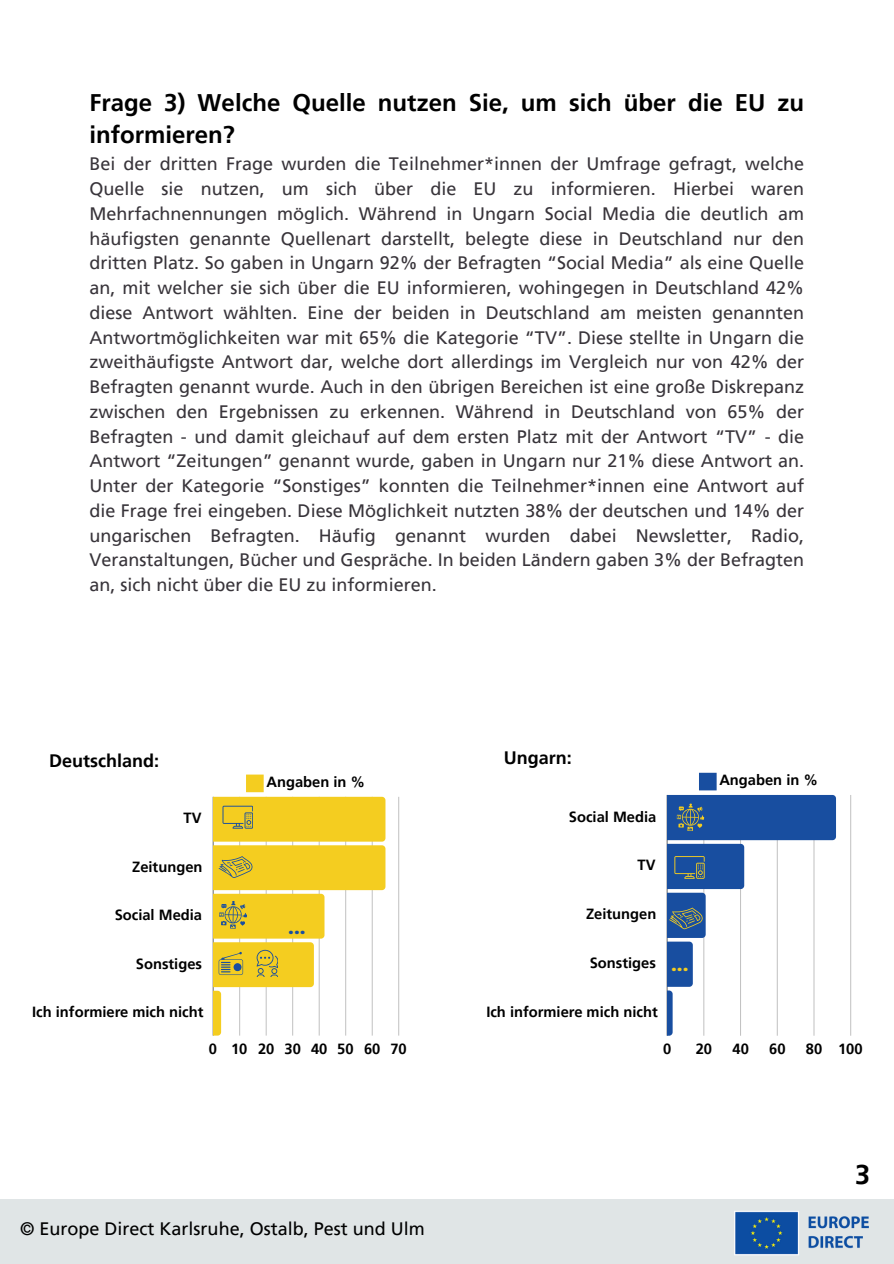
<style>
.page{position:relative;width:894px;height:1264px;background:#fff}
.page>*{position:absolute;margin:0;border:0;box-sizing:border-box;transform-origin:0 0}
.t1{font:700 27px "Frutiger LT Pro";color:#000}
.t2{font:700 24px/32.7px "Frutiger LT Pro";color:#000}
.t3{font:700 18.9px "Turnip";color:#f4cd20}
.t4{font:700 18.9px "Turnip";color:#184ea0}
.t5{font:18px/24.8px "Frutiger LT Pro";color:#38343a;text-align:justify}
.t6{font:18px "Frutiger LT Pro";color:#000}
.t7{font:700 18px "Frutiger LT Pro";color:#000}
.t8{font:700 14.7px "Frutiger LT Pro";color:#000}
</style>
<div class="page">
<div style="left:698px;top:772px;width:18px;height:18px;background:#184ea0"></div>
<hr style="left:666px;top:795px;width:1px;height:240px;background:#c6c6c6">
<hr style="left:850px;top:795px;width:1px;height:240px;background:#cdcdcd">
<svg style="left:667px;top:795px;width:168px;height:240px"></svg>
<div style="left:246px;top:774px;width:17px;height:18px;background:#f4cd20"></div>
<hr style="left:398px;top:796px;width:1px;height:239px;background:#cecece">
<svg style="left:213px;top:796px;width:172px;height:239px"></svg>
<div style="left:0;top:1199px;width:893px;height:64px;background:#e0e5e6"></div>
<img style="left:734px;top:1211px;width:135px;height:44px">
<p class="t2" style="left:89px;top:86px;width:716px">Frage 3) Welche Quelle nutzen Sie, um sich über die EU zu informieren?</p>
<h1 class="t5" style="left:89px;top:151px;width:716px">Bei der dritten Frage wurden die Teilnehmer*innen der Umfrage gefragt, welche Quelle sie nutzen, um sich über die EU zu informieren. Hierbei waren Mehrfachnennungen möglich. Während in Ungarn Social Media die deutlich am häufigsten genannte Quellenart darstellt, belegte diese in Deutschland nur den dritten Platz. So gaben in Ungarn 92% der Befragten “Social Media” als eine Quelle an, mit welcher sie sich über die EU informieren, wohingegen in Deutschland 42% diese Antwort wählten. Eine der beiden in Deutschland am meisten genannten Antwortmöglichkeiten war mit 65% die Kategorie “TV”. Diese stellte in Ungarn die zweithäufigste Antwort dar, welche dort allerdings im Vergleich nur von 42% der Befragten genannt wurde. Auch in den übrigen Bereichen ist eine große Diskrepanz zwischen den Ergebnissen zu erkennen. Während in Deutschland von 65% der Befragten - und damit gleichauf auf dem ersten Platz mit der Antwort “TV” - die Antwort “Zeitungen” genannt wurde, gaben in Ungarn nur 21% diese Antwort an.<br>Unter der Kategorie “Sonstiges” konnten die Teilnehmer*innen eine Antwort auf die Frage frei eingeben. Diese Möglichkeit nutzten 38% der deutschen und 14% der ungarischen Befragten. Häufig genannt wurden dabei Newsletter, Radio, Veranstaltungen, Bücher und Gespräche. In beiden Ländern gaben 3% der Befragten an, sich nicht über die EU zu informieren.</h1>
<p class="t7" style="left:49px;top:749px;width:111px">Deutschland:</p>
<p class="t7" style="left:503px;top:746px;width:70px">Ungarn:</p>
<p class="t8" style="left:183px;top:809px;width:19px">TV</p>
<p class="t8" style="left:132px;top:857px;width:72px">Zeitungen</p>
<p class="t8" style="left:115px;top:906px;width:89px">Social Media</p>
<p class="t8" style="left:136px;top:954px;width:68px">Sonstiges</p>
<p class="t8" style="left:32px;top:1003px;width:173px">Ich informiere mich nicht</p>
<p class="t8" style="left:266px;top:773px;width:100px">Angaben in %</p>
<p class="t4" style="left:288px;top:916px;width:19px">...</p>
<p class="t8" style="left:568px;top:807px;width:89px">Social Media</p>
<p class="t8" style="left:637px;top:856px;width:19px">TV</p>
<p class="t8" style="left:586px;top:905px;width:72px">Zeitungen</p>
<p class="t8" style="left:589px;top:954px;width:68px">Sonstiges</p>
<p class="t8" style="left:486px;top:1002px;width:173px">Ich informiere mich nicht</p>
<p class="t3" style="left:671px;top:954px;width:19px">...</p>
<p class="t8" style="left:719px;top:771px;width:100px">Angaben in %</p>
<p class="t8" style="left:209px;top:1039px;width:199px">0 10 20 30 40 50 60 70</p>
<p class="t6" style="left:20px;top:1217px;width:406px">© Europe Direct Karlsruhe, Ostalb, Pest und Ulm</p>
<p class="t8" style="left:663px;top:1039px;width:10px">0</p>
<p class="t8" style="left:695px;top:1039px;width:18px">20</p>
<p class="t8" style="left:732px;top:1039px;width:18px">40</p>
<p class="t8" style="left:769px;top:1039px;width:18px">60</p>
<p class="t8" style="left:805px;top:1039px;width:58px">80 100</p>
<p class="t1" style="left:854px;top:1157px;width:17px">3</p>
</div>
